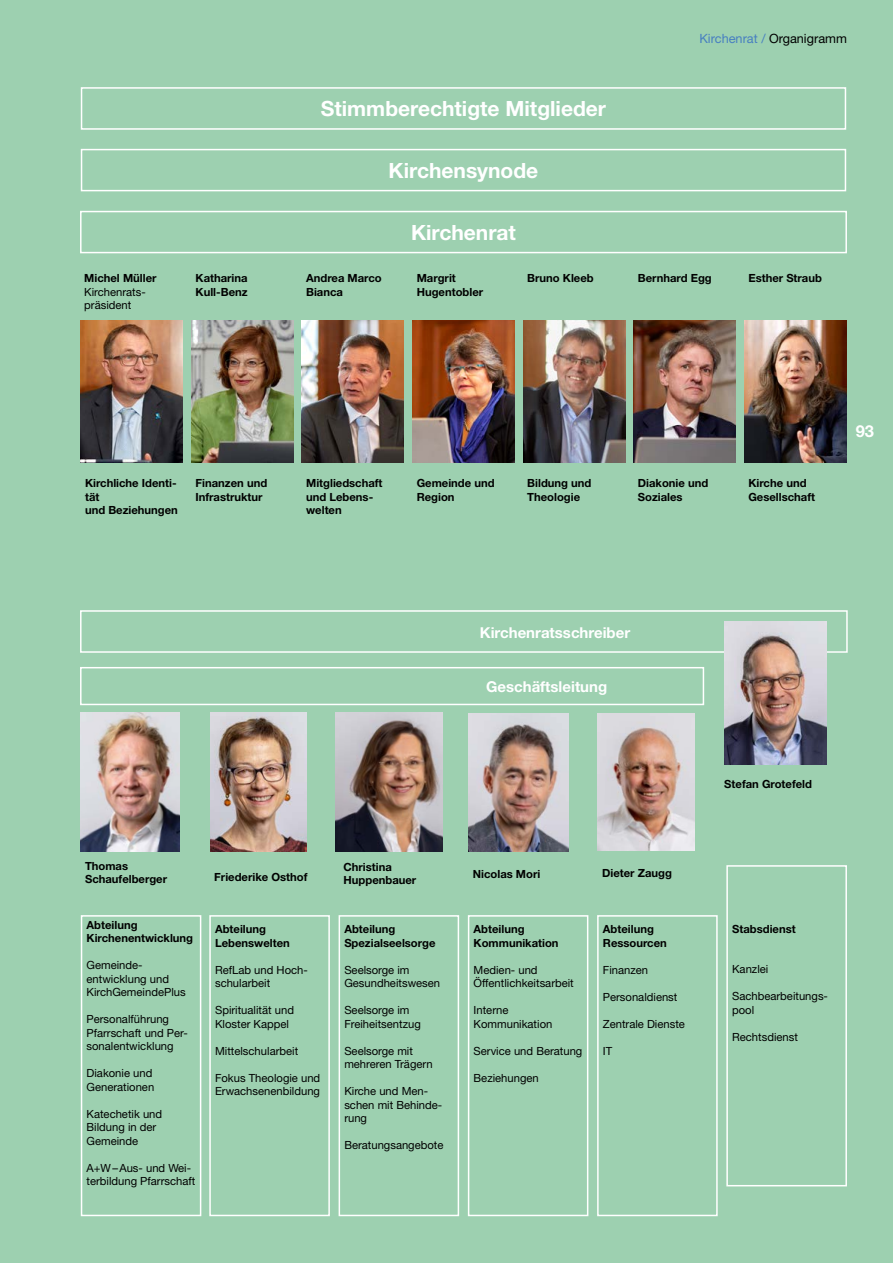
<style>
.page{position:relative;width:893px;height:1263px;background:#fff}
.page>*{position:absolute;margin:0;border:0;box-sizing:border-box;transform-origin:0 0}
.t1{font:700 21px "Helvetica Neue LT Pro";color:#fff}
.t2{font:700 16.5px "Helvetica Neue LT Pro";color:#fff}
.t3{font:700 15px "Helvetica Neue LT Pro";color:#fff}
.t4{font:12.75px "Helvetica Neue LT Pro";color:#477fc1}
.t5{font:11.25px/13.5px "Helvetica Neue LT Pro";color:#000}
.t6{font:700 11.25px/13.5px "Helvetica Neue LT Pro";color:#000}
.s1{color:#000}
</style>
<div class="page">
<div style="left:1px;top:0;width:892px;height:1263px;background:#9dd0b0"></div>
<div style="left:81px;top:87px;width:765px;height:43px;border:2px solid #fff"></div>
<div style="left:81px;top:149px;width:765px;height:42px;border:2px solid #fff"></div>
<div style="left:80px;top:211px;width:767px;height:42px;border:2px solid #fff"></div>
<img style="left:191px;top:320px;width:102px;height:142px">
<img style="left:302px;top:320px;width:102px;height:142px">
<img style="left:412px;top:320px;width:102px;height:142px">
<img style="left:523px;top:320px;width:102px;height:142px">
<img style="left:210px;top:712px;width:96px;height:139px">
<img style="left:469px;top:714px;width:99px;height:137px">
<img style="left:598px;top:714px;width:96px;height:137px">
<img style="left:634px;top:320px;width:102px;height:142px">
<img style="left:744px;top:320px;width:102px;height:142px">
<img style="left:81px;top:320px;width:102px;height:142px">
<div style="left:80px;top:610px;width:768px;height:43px;border:2px solid #fff"></div>
<div style="left:80px;top:667px;width:624px;height:38px;border:2px solid #fff"></div>
<div style="left:81px;top:915px;width:120px;height:301px;border:2px solid #fff"></div>
<div style="left:209px;top:915px;width:121px;height:301px;border:2px solid #fff"></div>
<div style="left:339px;top:915px;width:120px;height:301px;border:2px solid #fff"></div>
<div style="left:468px;top:915px;width:120px;height:301px;border:2px solid #fff"></div>
<div style="left:597px;top:915px;width:121px;height:301px;border:2px solid #fff"></div>
<div style="left:726px;top:865px;width:121px;height:321px;border:2px solid #fff"></div>
<img style="left:724px;top:622px;width:102px;height:142px">
<img style="left:336px;top:712px;width:106px;height:139px">
<img style="left:80px;top:712px;width:100px;height:139px">
<h1 class="t1" style="left:321px;top:95px;width:287px">Stimmberechtigte Mitglieder</h1>
<h1 class="t1" style="left:389px;top:157px;width:151px">Kirchensynode</h1>
<h1 class="t1" style="left:411px;top:219px;width:106px">Kirchenrat</h1>
<p class="t4" style="left:699px;top:31px;width:149px">Kirchenrat / <span class="s1">Organigramm</span></p>
<p class="t6" style="left:84px;top:271px;width:74px">Michel Müller</p>
<p class="t6" style="left:527px;top:271px;width:68px">Bruno Kleeb</p>
<p class="t6" style="left:638px;top:271px;width:75px">Bernhard Egg</p>
<p class="t6" style="left:748px;top:271px;width:75px">Esther Straub</p>
<p class="t5" style="left:84px;top:285px;width:62px">Kirchenrats&shy;präsident</p>
<p class="t6" style="left:196px;top:271px;width:54px">Katharina<br>Kull-Benz</p>
<p class="t6" style="left:306px;top:271px;width:77px">Andrea Marco<br>Bianca</p>
<p class="t6" style="left:417px;top:271px;width:68px">Margrit<br>Hugentobler</p>
<p class="t6" style="left:85px;top:476px;width:94px">Kirchliche Identi&shy;tät<br>und Beziehungen</p>
<p class="t6" style="left:196px;top:476px;width:73px">Finanzen und<br>Infrastruktur</p>
<p class="t6" style="left:306px;top:476px;width:78px">Mitgliedschaft und Lebens&shy;welten</p>
<p class="t6" style="left:417px;top:476px;width:79px">Gemeinde und<br>Region</p>
<p class="t6" style="left:527px;top:476px;width:66px">Bildung und<br>Theologie</p>
<p class="t6" style="left:638px;top:476px;width:72px">Diakonie und<br>Soziales</p>
<p class="t6" style="left:748px;top:476px;width:68px">Kirche und<br>Gesellschaft</p>
<h2 class="t2" style="left:856px;top:421px;width:20px">93</h2>
<h3 class="t3" style="left:480px;top:623px;width:152px">Kirchenratsschreiber</h3>
<h3 class="t3" style="left:486px;top:677px;width:123px">Geschäftsleitung</h3>
<p class="t6" style="left:85px;top:859px;width:84px">Thomas<br>Schaufelberger</p>
<p class="t6" style="left:87px;top:918px;width:108px">Abteilung<br>Kirchenentwicklung</p>
<p class="t5" style="left:87px;top:958px;width:101px">Gemeinde&shy;entwicklung und<br>KirchGemeindePlus</p>
<p class="t5" style="left:87px;top:1012px;width:103px">Personalführung<br>Pfarrschaft und Per&shy;sonalentwicklung</p>
<p class="t5" style="left:87px;top:1066px;width:69px">Diakonie und<br>Generationen</p>
<p class="t5" style="left:87px;top:1107px;width:77px">Katechetik und<br>Bildung in der<br>Gemeinde</p>
<p class="t5" style="left:87px;top:1161px;width:110px">A+W–Aus- und Wei&shy;terbildung Pfarrschaft</p>
<p class="t6" style="left:214px;top:870px;width:95px">Friederike Osthof</p>
<p class="t6" style="left:344px;top:860px;width:74px">Christina<br>Huppenbauer</p>
<p class="t6" style="left:473px;top:867px;width:69px">Nicolas Mori</p>
<p class="t6" style="left:602px;top:866px;width:71px">Dieter Zaugg</p>
<p class="t6" style="left:215px;top:922px;width:76px">Abteilung<br>Lebenswelten</p>
<p class="t5" style="left:215px;top:963px;width:94px">RefLab und Hoch&shy;schularbeit</p>
<p class="t5" style="left:215px;top:1003px;width:80px">Spiritualität und<br>Kloster Kappel</p>
<p class="t5" style="left:215px;top:1044px;width:85px">Mittelschularbeit</p>
<p class="t5" style="left:215px;top:1071px;width:107px">Fokus Theologie und<br>Erwachsenenbildung</p>
<p class="t6" style="left:344px;top:922px;width:93px">Abteilung<br>Spezialseelsorge</p>
<p class="t5" style="left:344px;top:963px;width:97px">Seelsorge im<br>Gesundheitswesen</p>
<p class="t5" style="left:344px;top:1003px;width:78px">Seelsorge im<br>Freiheitsentzug</p>
<p class="t5" style="left:344px;top:1044px;width:90px">Seelsorge mit mehreren Trägern</p>
<p class="t5" style="left:344px;top:1084px;width:99px">Kirche und Men&shy;schen mit Behinde&shy;rung</p>
<p class="t5" style="left:344px;top:1138px;width:101px">Beratungsangebote</p>
<p class="t6" style="left:474px;top:922px;width:86px">Abteilung<br>Kommunikation</p>
<p class="t5" style="left:474px;top:963px;width:102px">Medien- und<br>Öffentlichkeitsarbeit</p>
<p class="t5" style="left:474px;top:1003px;width:80px">Interne<br>Kommunikation</p>
<p class="t5" style="left:474px;top:1044px;width:110px">Service und Beratung</p>
<p class="t5" style="left:474px;top:1071px;width:67px">Beziehungen</p>
<p class="t6" style="left:603px;top:922px;width:65px">Abteilung<br>Ressourcen</p>
<p class="t5" style="left:603px;top:963px;width:47px">Finanzen</p>
<p class="t5" style="left:603px;top:990px;width:76px">Personaldienst</p>
<p class="t5" style="left:603px;top:1017px;width:84px">Zentrale Dienste</p>
<p class="t5" style="left:603px;top:1044px;width:11px">IT</p>
<p class="t6" style="left:724px;top:776px;width:89px">Stefan Grotefeld</p>
<p class="t6" style="left:732px;top:922px;width:65px">Stabsdienst</p>
<p class="t5" style="left:732px;top:962px;width:38px">Kanzlei</p>
<p class="t5" style="left:732px;top:989px;width:97px">Sachbearbeitungs&shy;pool</p>
<p class="t5" style="left:732px;top:1030px;width:67px">Rechtsdienst</p>
</div>
